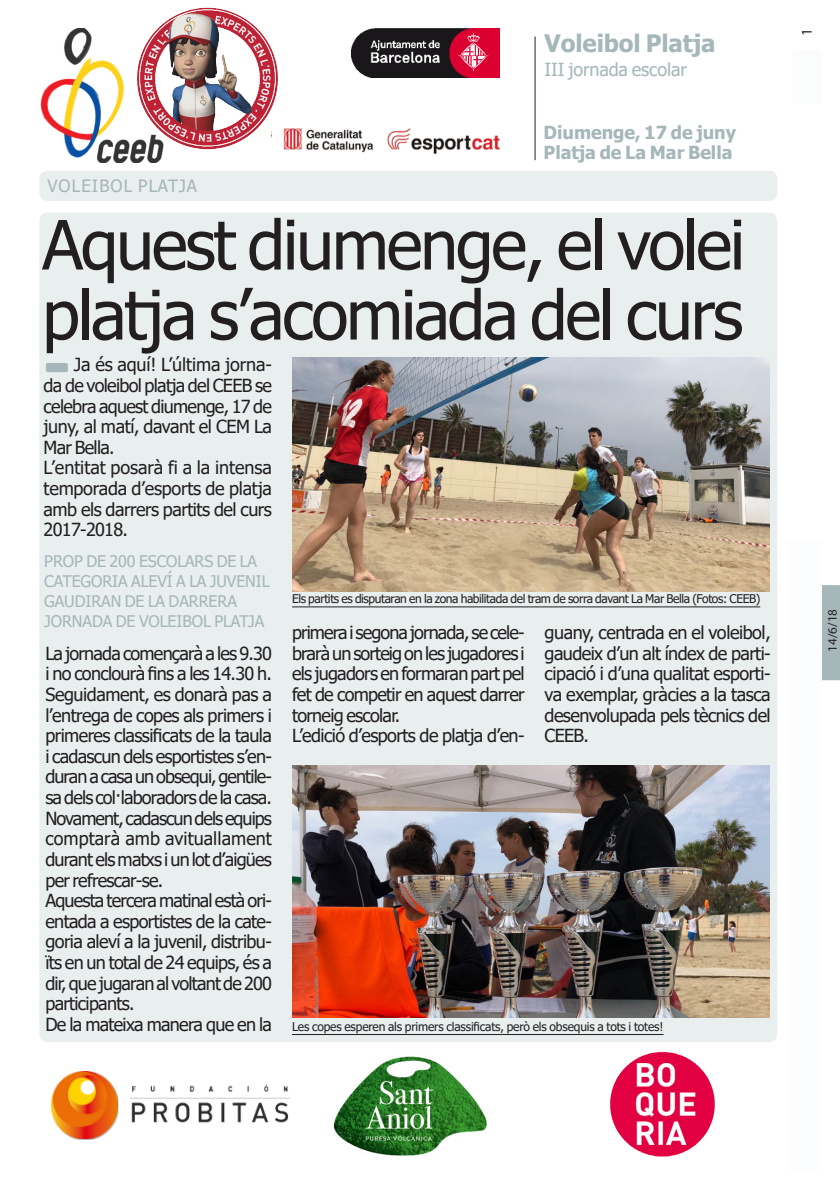
<style>
.page{position:relative;width:840px;height:1191px;background:#fff}
.page>*{position:absolute;margin:0;border:0;box-sizing:border-box;transform-origin:0 0}
.totc_TITULAR-noti-31{font:68px/70px "Tahoma";letter-spacing:-.035em;color:#231f20}
.t1{font:700 24px "Tahoma";letter-spacing:-.005em;color:#a5b7b9}
.totc_TEXT_BASE{font:18px/20.6px "Tahoma";letter-spacing:-.04em;color:#231f20;text-align:justify}
.t2{font:700 18px "Tahoma";letter-spacing:-.005em;color:#a5b7b9}
.t3{font:18px "Tahoma";letter-spacing:-.005em;color:#a5b7b9}
.totc_EPÍGRAF{font:17px "Tahoma";letter-spacing:.065em;color:#a5b7b9}
.totc_EPÍGRAF-2{font:16px/20px "Tahoma";letter-spacing:-.005em;color:#a5b7b9}
.t4{font:15px "Myriad Pro";color:#231f20}
.totc_FRASE_noti-càrr{font:13px "Myriad Pro";color:#231f20}
.totc_PEU_FOTO{font:12px "Tahoma";letter-spacing:-.035em;color:#231f20}
.totc_PEU_FOTO-2{font:12px "Tahoma";letter-spacing:-.015em;color:#231f20}
</style>
<div class="page">
<div style="left:822px;top:585px;width:17px;height:95px;background:#a5b7b9"></div>
<div style="left:39px;top:213px;width:737px;height:829px;background:#e9eeef;border-radius:8px"></div>
<div style="left:39px;top:171px;width:737px;height:30px;background:#e9eeef;border-radius:8px"></div>
<img style="left:292px;top:357px;width:477px;height:234px">
<hr style="left:292px;top:606px;width:467px;height:1px;background:#231f20">
<hr style="left:534px;top:37px;width:1px;height:123px;background:#231f20">
<div style="left:787px;top:540px;width:34px;height:629px;background:#fbfdfe"></div>
<div style="left:793px;top:50px;width:28px;height:54px;background:#fbfdfc"></div>
<img style="left:351px;top:28px;width:148px;height:50px">
<img style="left:294px;top:128px;width:206px;height:26px">
<img style="left:292px;top:765px;width:476px;height:252px">
<hr style="left:292px;top:1034px;width:371px;height:1px;background:#231f20">
<div style="left:46px;top:363px;width:22px;height:9px;background:#a5b7b9;border-radius:2px"></div>
<img style="left:51px;top:1072px;width:238px;height:67px">
<img style="left:610px;top:1051px;width:105px;height:106px">
<img style="left:333px;top:1056px;width:154px;height:100px">
<img style="left:40px;top:29px;width:80px;height:134px">
<img style="left:120px;top:7px;width:174px;height:156px">
<p class="t1" style="left:544px;top:27px;width:172px">Voleibol Platja</p>
<p class="t3" style="left:544px;top:58px;width:144px">III jornada escolar</p>
<p class="totc_EPÍGRAF" style="left:47px;top:174px;width:151px">VOLEIBOL PLATJA</p>
<p class="t2" style="left:543px;top:120px;width:194px">Diumenge, 17 de juny</p>
<p class="t2" style="left:543px;top:140px;width:190px">Platja de La Mar Bella</p>
<p class="totc_TITULAR-noti-31" style="left:42px;top:213px;width:704px">Aquest diumenge, el volei platja s’acomiada del curs</p>
<p class="totc_TEXT_BASE" style="left:44px;top:355px;width:230px;text-indent:30px">Ja és aquí! L’última jorna&shy;da de voleibol platja del CEEB se celebra aquest diumenge, 17 de juny, al matí, davant el CEM La Mar Bella.</p>
<p class="totc_TEXT_BASE" style="left:44px;top:458px;width:230px">L’entitat posarà fi a la intensa temporada d’esports de platja amb els darrers partits del curs 2017-2018.</p>
<p class="totc_EPÍGRAF-2" style="left:44px;top:552px;width:227px">PROP DE 200 ESCOLARS DE LA<br>CATEGORIA ALEVÍ A LA JUVENIL<br>GAUDIRAN DE LA DARRERA<br>JORNADA DE VOLEIBOL PLATJA</p>
<p class="totc_TEXT_BASE" style="left:45px;top:644px;width:228px">La jornada començarà a les 9.30 i no conclourà fins a les 14.30 h.<br>Seguidament, es donarà pas a l’entrega de copes als primers i primeres classificats de la taula i cadascun dels esportistes s’en&shy;duran a casa un obsequi, gentile&shy;sa dels col·laboradors de la casa.</p>
<p class="totc_TEXT_BASE" style="left:45px;top:809px;width:228px">Novament, cadascun dels equips comptarà amb avituallament durant els matxs i un lot d’aigües per refrescar-se.</p>
<p class="totc_TEXT_BASE" style="left:45px;top:891px;width:228px">Aquesta tercera matinal està ori&shy;entada a esportistes de la cate&shy;goria aleví a la juvenil, distribu&shy;ïts en un total de 24 equips, és a dir, que jugaran al voltant de 200 participants.</p>
<p class="totc_TEXT_BASE" style="left:45px;top:1015px;width:228px">De la mateixa manera que en la</p>
<p class="totc_PEU_FOTO" style="left:292px;top:590px;width:469px">Els partits es disputaran en la zona habilitada del tram de sorra davant La Mar Bella (Fotos: CEEB)</p>
<p class="totc_TEXT_BASE" style="left:292px;top:623px;width:234px">primera i segona jornada, se cele&shy;brarà un sorteig on les jugadores i els jugadors en formaran part pel fet de competir en aquest darrer torneig escolar.</p>
<p class="totc_TEXT_BASE" style="left:292px;top:726px;width:234px">L’edició d’esports de platja d’en-</p>
<p class="totc_TEXT_BASE" style="left:544px;top:623px;width:227px">guany, centrada en el voleibol, gaudeix d’un alt índex de parti&shy;cipació i d’una qualitat esporti&shy;va exemplar, gràcies a la tasca desenvolupada pels tècnics del CEEB.</p>
<p class="totc_PEU_FOTO-2" style="left:292px;top:1018px;width:373px">Les copes esperen als primers classificats, però els obsequis a tots i totes!</p>
<p class="t4" style="left:797px;top:36px;width:9px;rotate:-90deg">1</p>
<p class="totc_FRASE_noti-càrr" style="left:824px;top:652px;width:44px;rotate:-90deg">14/6/18</p>
</div>
